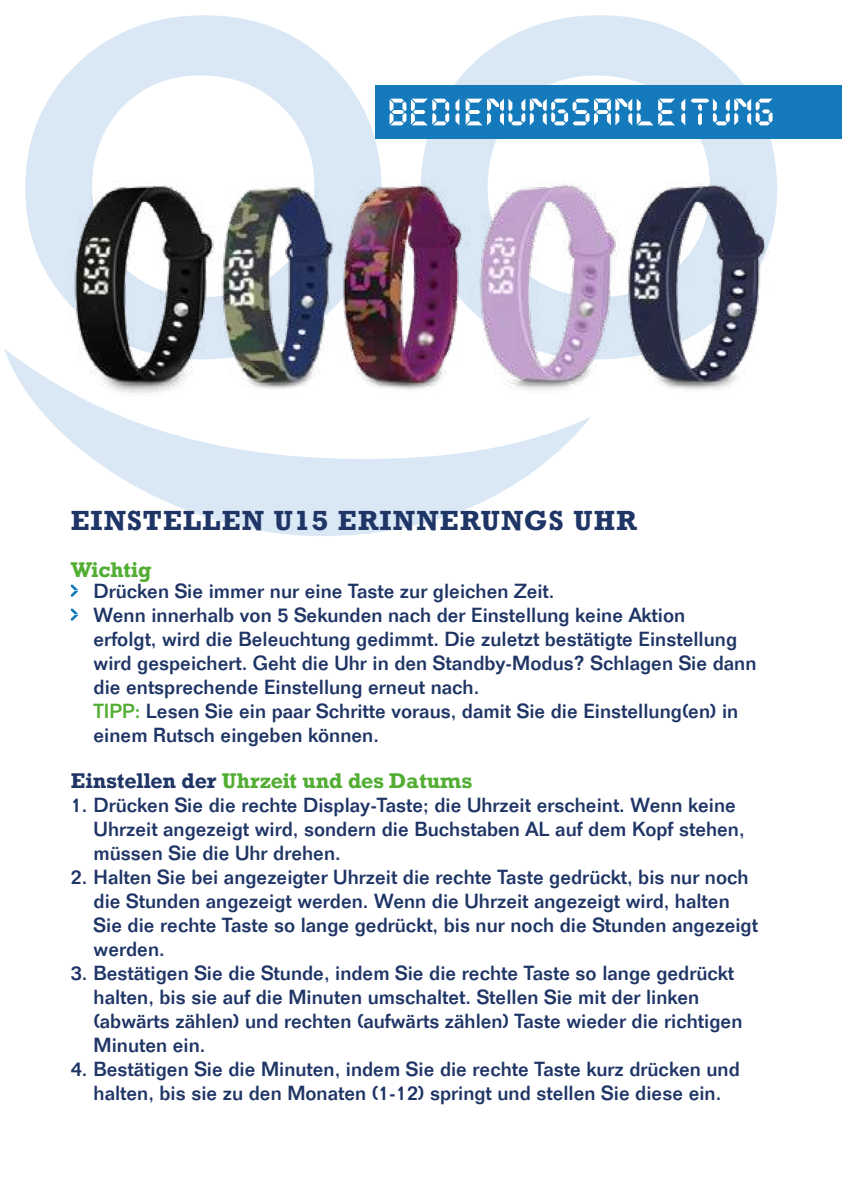
<style>
.page{position:relative;width:842px;height:1191px;background:#fff}
.page>*{position:absolute;margin:0;border:0;box-sizing:border-box;transform-origin:0 0}
.t1{font:700 26px "Rockwell";letter-spacing:.05em;color:#1f3566}
.t2{font:500 20px/24px "Folio Std";color:#1f3566}
.t3{font:700 20px "Rockwell";color:#52ae32}
.s1{color:#52ae32}
.s2{color:#1f3566}
</style>
<div class="page">
<svg style="left:27px;top:15px;width:352px;height:144px"></svg>
<svg style="left:423px;top:15px;width:352px;height:144px;fill:#dae8f6"></svg>
<svg style="left:73px;top:443px;width:494px;height:93px;fill:#dae8f6"></svg>
<svg style="left:71px;top:585px;width:7px;height:11px"></svg>
<svg style="left:71px;top:608px;width:7px;height:12px"></svg>
<img style="left:4px;top:159px;width:773px;height:284px">
<div style="left:375px;top:85px;width:467px;height:54px;background:#147abc"></div>
<svg style="left:389px;top:99px;width:383px;height:26px"></svg>
<h1 class="t1" style="left:71px;top:504px;width:568px">EINSTELLEN U15 ERINNERUNGS UHR</h1>
<p class="t3" style="left:71px;top:556px;width:82px">Wichtig</p>
<p class="t2" style="left:94px;top:579px;width:664px">Drücken Sie immer nur eine Taste zur gleichen Zeit.<br>Wenn innerhalb von 5 Sekunden nach der Einstellung keine Aktion<br>erfolgt, wird die Beleuchtung gedimmt. Die zuletzt bestätigte Einstellung wird gespeichert. Geht die Uhr in den Standby-Modus? Schlagen Sie dann die entsprechende Einstellung erneut nach.<br><span class="s1">TIPP:</span> Lesen Sie ein paar Schritte voraus, damit Sie die Einstellung(en) in einem Rutsch eingeben können.</p>
<p class="t3" style="left:71px;top:767px;width:403px"><span class="s2">Einstellen der</span> Uhrzeit und des Datums</p>
<p class="t2" style="left:94px;top:792px;width:653px;text-indent:-23px">1. Drücken Sie die rechte Display-Taste; die Uhrzeit erscheint. Wenn keine<br>Uhrzeit angezeigt wird, sondern die Buchstaben AL auf dem Kopf stehen, müssen Sie die Uhr drehen.</p>
<p class="t2" style="left:94px;top:864px;width:666px;text-indent:-23px">2. Halten Sie bei angezeigter Uhrzeit die rechte Taste gedrückt, bis nur noch die Stunden angezeigt werden. Wenn die Uhrzeit angezeigt wird, halten Sie die rechte Taste so lange gedrückt, bis nur noch die Stunden angezeigt werden.</p>
<p class="t2" style="left:94px;top:960px;width:650px;text-indent:-23px">3. Bestätigen Sie die Stunde, indem Sie die rechte Taste so lange gedrückt halten, bis sie auf die Minuten umschaltet. Stellen Sie mit der linken (abwärts zählen) und rechten (aufwärts zählen) Taste wieder die richtigen Minuten ein.</p>
<p class="t2" style="left:71px;top:1056px;width:670px;text-align:center">4. Bestätigen Sie die Minuten, indem Sie die rechte Taste kurz drücken und halten, bis sie zu den Monaten (1-12) springt und stellen Sie diese ein.</p>
</div>
